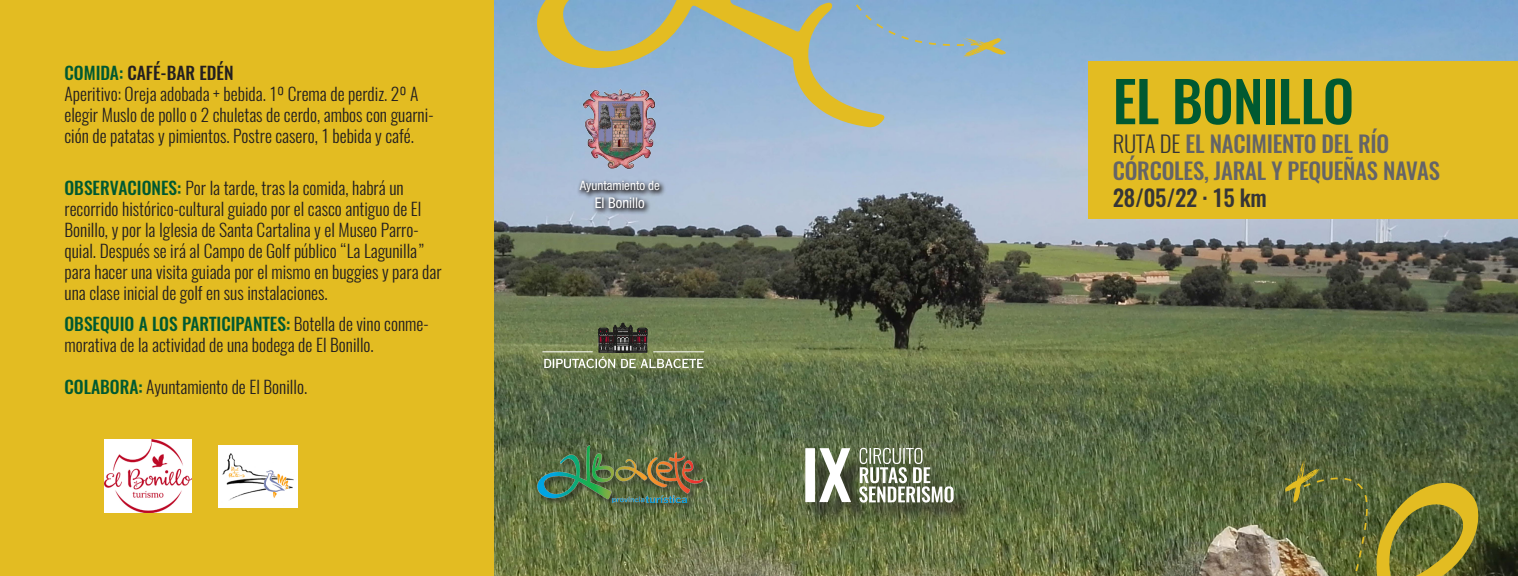
<style>
.page{position:relative;width:1518px;height:576px;background:#fff}
.page>*{position:absolute;margin:0;border:0;box-sizing:border-box;transform-origin:0 0}
.t1{font:500 55.82px "Oswald";letter-spacing:-.01em;color:#005931}
.t2{font:500 22.75px/27.3px "Oswald";letter-spacing:-.01em;color:#646467}
.t3{font:300 17.5px/21px "Oswald";color:#231f20}
.t4{font:500 17.5px "Oswald";color:#231f20}
.t5{font:condensed 14.7px "Helvetica Neue LT Std";color:#fff}
.t6{font:condensed 12.95px "Helvetica Neue LT Std";color:#fff}
.s1{color:#005931}
.s2{font-weight:500;color:#005931}
.s3{font-weight:300;color:#363536}
.s4{color:#363536}
</style>
<div class="page">
<img style="left:0;top:0;width:1518px;height:575px">
<div style="left:536px;top:444px;width:175px;height:67px;background:#231f20;opacity:.75"></div>
<img style="left:537px;top:445px;width:166px;height:57px">
<div style="left:576px;top:178px;width:90px;height:37px;background:#231f20;opacity:.91"></div>
<div style="left:808px;top:451px;width:167px;height:73px;background:#231f20;opacity:.75"></div>
<svg style="left:859px;top:447px;width:95px;height:55px"></svg>
<svg style="left:805px;top:448px;width:46px;height:54px"></svg>
<div style="left:1089px;top:61px;width:429px;height:157px;background:#e3bc22"></div>
<svg style="left:536px;top:0;width:350px;height:128px;background:#a3b7b9"></svg>
<svg style="left:1194px;top:458px;width:285px;height:117px;background:#71753f"></svg>
<svg style="left:562px;top:0;width:444px;height:58px;background:#9bb1ac"></svg>
<hr style="left:653px;top:351px;width:51px;height:1px;background:#fff">
<hr style="left:542px;top:351px;width:51px;height:1px;background:#fff">
<svg style="left:544px;top:323px;width:159px;height:45px;background:#767f5c"></svg>
<img style="left:580px;top:83px;width:80px;height:89px">
<img style="left:105px;top:440px;width:86px;height:72px">
<img style="left:218px;top:445px;width:80px;height:62px">
<p class="t4" style="left:64px;top:61px;width:171px"><span class="s1">COMIDA:</span> CAFÉ-BAR EDÉN</p>
<p class="t3" style="left:64px;top:83px;width:371px">Aperitivo: Oreja adobada + bebida. 1º Crema de perdiz. 2º A elegir Muslo de pollo o 2 chuletas de cerdo, ambos con guarni&shy;ción de patatas y pimientos. Postre casero, 1 bebida y café.</p>
<p class="t3" style="left:64px;top:177px;width:379px"><span class="s2">OBSERVACIONES:</span> Por la tarde, tras la comida, habrá un recorrido histórico-cultural guiado por el casco antiguo de El Bonillo, y por la Iglesia de Santa Cartalina y el Museo Parro&shy;quial. Después se irá al Campo de Golf público “La Lagunilla” para hacer una visita guiada por el mismo en buggies y para dar una clase inicial de golf en sus instalaciones.</p>
<p class="t3" style="left:64px;top:313px;width:366px"><span class="s2">OBSEQUIO A LOS PARTICIPANTES:</span> Botella de vino conme&shy;morativa de la actividad de una bodega de El Bonillo.</p>
<p class="t3" style="left:64px;top:376px;width:244px"><span class="s2">COLABORA:</span> Ayuntamiento de El Bonillo.</p>
<p class="t6" style="left:580px;top:178px;width:82px">Ayuntamiento de</p>
<p class="t5" style="left:595px;top:194px;width:51px">El Bonillo</p>
<p class="t1" style="left:1113px;top:62px;width:243px">EL BONILLO</p>
<p class="t2" style="left:1113px;top:130px;width:329px"><span class="s3">RUTA DE</span> EL NACIMIENTO DEL RÍO<br>CÓRCOLES, JARAL Y PEQUEÑAS NAVAS<br><span class="s4">28/05/22 · 15 km</span></p>
</div>
